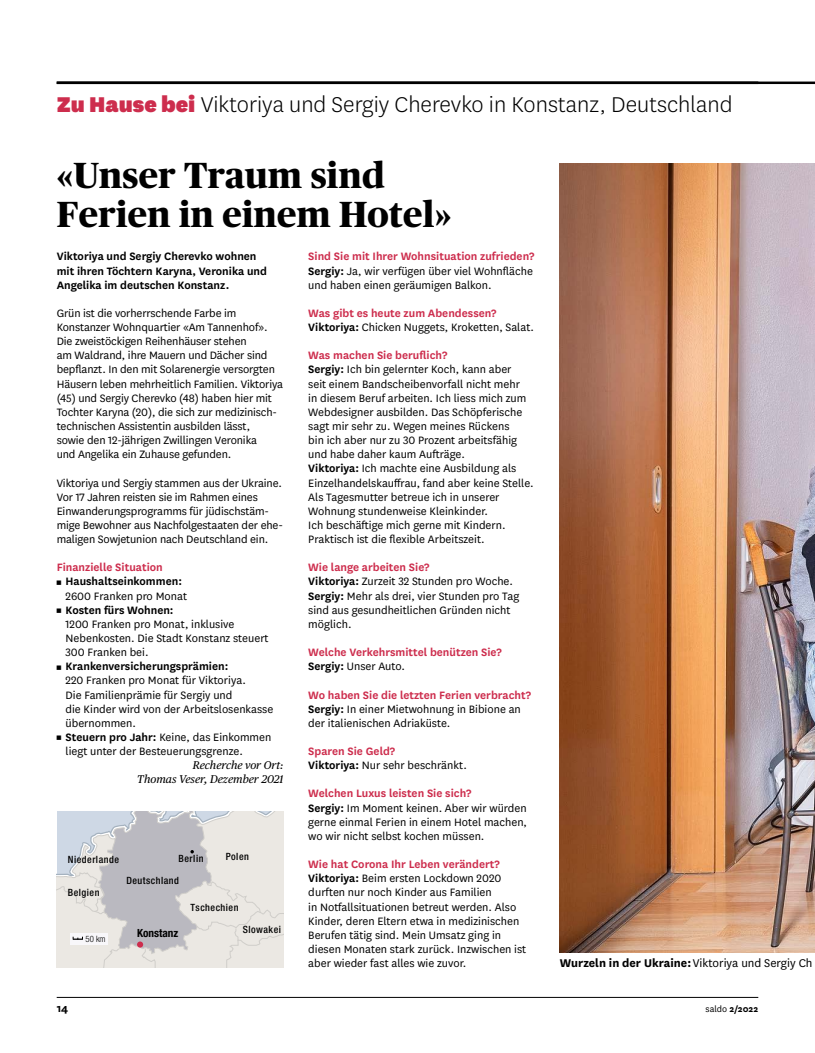
<style>
.page{position:relative;width:815px;height:1053px;background:#fff}
.page>*{position:absolute;margin:0;border:0;box-sizing:border-box;transform-origin:0 0}
.t1{font:800 36.25px/38.8px "Publico Headline";letter-spacing:.01em;color:#000}
.t2{font:300 25px "National";color:#000}
.t3{font:700 13.12px "National";color:#000}
.t4{font:12.5px/14.1px "National";color:#000}
.t5{font:600 12.5px/14.1px "National";color:#000}
.t6{font:600 12.5px/14.1px "National";color:#cd2d4d}
.t7{font:700 12.5px "National";color:#000}
.t8{font:italic 11.25px/14.1px "Publico Text";color:#000;text-align:right}
.t9{font:700 condensed 11.25px "Helvetica Neue LT Std";color:#000}
.t10{font:500 condensed 10px/21.8px "Helvetica Neue LT Std";letter-spacing:.05em;color:#000}
.t11{font:700 10px "National";color:#000}
.t12{font:300 condensed 8.75px "Helvetica Neue LT Std";color:#000}
.s1{font-weight:900;color:#cd2d4d}
.s2{font-weight:600}
.s3{font-weight:600;color:#cd2d4d}
.s4{color:#000}
.s5{font-weight:400;color:#000}
.s6{font-weight:400}
</style>
<div class="page">
<hr style="left:57px;top:997px;width:701px;height:1px;background:#000">
<hr style="left:57px;top:81px;width:758px;height:3px;background:#000">
<img style="left:560px;top:163px;width:255px;height:789px">
<svg style="left:57px;top:811px;width:226px;height:155px;background:#d8d7d7"></svg>
<h2 class="t2" style="left:57px;top:88px;width:677px"><span class="s1">Zu Hause bei</span> Viktoriya und Sergiy Cherevko in Konstanz, Deutschland</h2>
<h1 class="t1" style="left:57px;top:154px;width:396px">«Unser Traum sind<br>Ferien in einem Hotel»</h1>
<p class="t5" style="left:57px;top:249px;width:212px">Viktoriya und Sergiy Cherevko wohnen mit ihren Töchtern Karyna, Veronika und<br>Angelika im deutschen Konstanz.</p>
<p class="t4" style="left:57px;top:305px;width:228px">Grün ist die vorherrschende Farbe im Konstanzer Wohnquartier «Am Tannenhof».<br>Die zweistöckigen Reihenhäuser stehen<br>am Waldrand, ihre Mauern und Dächer sind bepflanzt. In den mit Solarenergie versorgten Häusern leben mehrheitlich Familien. Viktoriya (45) und Sergiy Cherevko (48) haben hier mit Tochter Karyna (20), die sich zur medizinisch&shy;technischen Assistentin ausbilden lässt,<br>sowie den 12-jährigen Zwillingen Veronika<br>und Angelika ein Zuhause gefunden.</p>
<p class="t4" style="left:57px;top:475px;width:227px">Viktoriya und Sergiy stammen aus der Ukraine.<br>Vor 17 Jahren reisten sie im Rahmen eines Einwanderungsprogramms für jüdischstäm&shy;mige Bewohner aus Nachfolgestaaten der ehe&shy;maligen Sowjetunion nach Deutschland ein.</p>
<p class="t6" style="left:57px;top:559px;width:108px">Finanzielle Situation</p>
<p class="t5" style="left:66px;top:573px;width:118px">Haushaltseinkommen:</p>
<p class="t4" style="left:66px;top:588px;width:123px">2600 Franken pro Monat</p>
<p class="t5" style="left:66px;top:602px;width:110px">Kosten fürs Wohnen:</p>
<p class="t4" style="left:66px;top:616px;width:205px">1200 Franken pro Monat, inklusive<br>Nebenkosten. Die Stadt Konstanz steuert<br>300 Franken bei.</p>
<p class="t5" style="left:66px;top:658px;width:164px">Krankenversicherungsprämien:</p>
<p class="t4" style="left:66px;top:673px;width:209px">220 Franken pro Monat für Viktoriya.<br>Die Familienprämie für Sergiy und<br>die Kinder wird von der Arbeitslosenkasse übernommen.<br><span class="s2">Steuern pro Jahr:</span> Keine, das Einkommen liegt unter der Besteuerungsgrenze.</p>
<p class="t8" style="left:137px;top:757px;width:148px">Recherche vor Ort:<br>Thomas Veser, Dezember 2021</p>
<p class="t10" style="left:68px;top:848px;width:53px">Niederlande</p>
<p class="t10" style="left:68px;top:880px;width:33px">Belgien</p>
<p class="t12" style="left:86px;top:933px;width:22px">50 km</p>
<p class="t10" style="left:126px;top:847px;width:79px;text-indent:52px">Berlin<br>Deutschland</p>
<p class="t10" style="left:226px;top:844px;width:25px">Polen</p>
<p class="t9" style="left:137px;top:925px;width:43px">Konstanz</p>
<p class="t10" style="left:190px;top:896px;width:50px">Tschechien</p>
<p class="t10" style="left:243px;top:918px;width:40px">Slowakei</p>
<p class="t4" style="left:308px;top:249px;width:228px;text-align:justify"><span class="s3">Sind Sie mit Ihrer Wohnsituation zufrieden?<br></span><span class="s2">Sergiy:</span> Ja, wir verfügen über viel Wohnfläche und haben einen geräumigen Balkon.</p>
<p class="t4" style="left:308px;top:305px;width:227px"><span class="s3">Was gibt es heute zum Abendessen?<br></span><span class="s2">Viktoriya:</span> Chicken Nuggets, Kroketten, Salat.</p>
<p class="t4" style="left:308px;top:348px;width:227px"><span class="s3">Was machen Sie beruflich?<br></span><span class="s2">Sergiy:</span> Ich bin gelernter Koch, kann aber<br>seit einem Bandscheibenvorfall nicht mehr<br>in diesem Beruf arbeiten. Ich liess mich zum Webdesigner ausbilden. Das Schöpferische sagt mir sehr zu. Wegen meines Rückens<br>bin ich aber nur zu 30 Prozent arbeitsfähig und habe daher kaum Aufträge.<br><span class="s2">Viktoriya:</span> Ich machte eine Ausbildung als Einzelhandelskauffrau, fand aber keine Stelle.<br>Als Tagesmutter betreue ich in unserer Wohnung stundenweise Kleinkinder.<br>Ich beschäftige mich gerne mit Kindern.<br>Praktisch ist die flexible Arbeitszeit.</p>
<p class="t4" style="left:308px;top:560px;width:213px"><span class="s3">Wie lange arbeiten Sie?<br></span><span class="s2">Viktoriya:</span> Zurzeit 32 Stunden pro Woche.<br><span class="s2">Sergiy:</span> Mehr als drei, vier Stunden pro Tag sind aus gesundheitlichen Gründen nicht möglich.</p>
<p class="t6" style="left:308px;top:644px;width:195px">Welche Verkehrsmittel benützen Sie?<br><span class="s4">Sergiy:</span> <span class="s5">Unser Auto.</span></p>
<p class="t4" style="left:308px;top:687px;width:224px"><span class="s3">Wo haben Sie die letzten Ferien verbracht?<br></span><span class="s2">Sergiy:</span> In einer Mietwohnung in Bibione an der italienischen Adriaküste.</p>
<p class="t4" style="left:308px;top:743px;width:160px"><span class="s3">Sparen Sie Geld?<br></span><span class="s2">Viktoriya:</span> Nur sehr beschränkt.</p>
<p class="t4" style="left:308px;top:786px;width:220px"><span class="s3">Welchen Luxus leisten Sie sich?<br></span><span class="s2">Sergiy:</span> Im Moment keinen. Aber wir würden gerne einmal Ferien in einem Hotel machen, wo wir nicht selbst kochen müssen.</p>
<p class="t4" style="left:308px;top:856px;width:220px"><span class="s3">Wie hat Corona Ihr Leben verändert?<br></span><span class="s2">Viktoriya:</span> Beim ersten Lockdown 2020 durften nur noch Kinder aus Familien<br>in Notfallsituationen betreut werden. Also Kinder, deren Eltern etwa in medizinischen Berufen tätig sind. Mein Umsatz ging in diesen Monaten stark zurück. Inzwischen ist aber wieder fast alles wie zuvor.</p>
<p class="t3" style="left:560px;top:953px;width:254px">Wurzeln in der Ukraine: <span class="s6">Viktoriya und Sergiy Ch</span></p>
<p class="t7" style="left:57px;top:999px;width:13px">14</p>
<p class="t11" style="left:706px;top:1002px;width:54px"><span class="s6">saldo</span> 2/2022</p>
</div>
